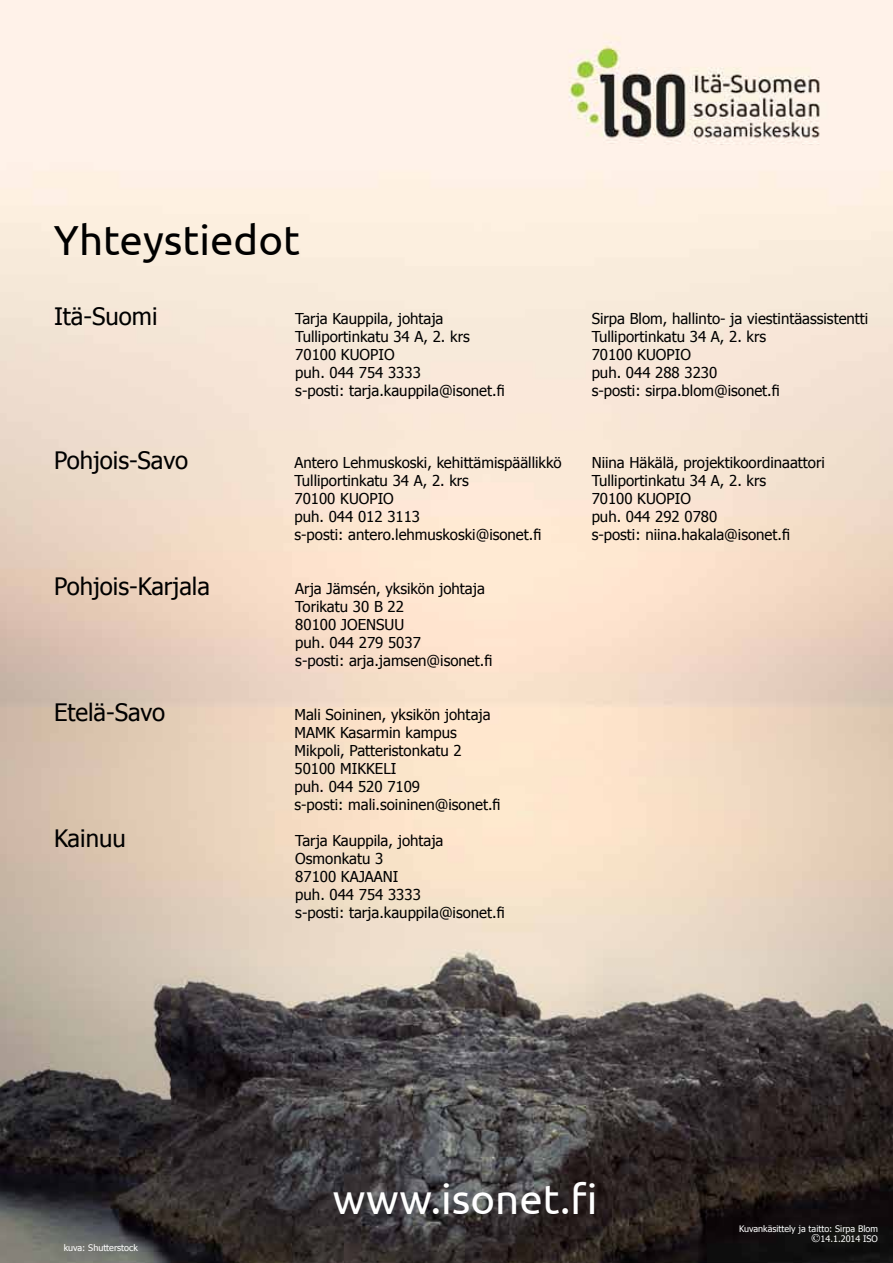
<style>
.page{position:relative;width:893px;height:1263px;background:#fff}
.page>*{position:absolute;margin:0;border:0;box-sizing:border-box;transform-origin:0 0}
.t1{font:42px "Ubuntu";color:#fff}
.t2{font:42px "Ubuntu";color:#000}
.t3{font:24px "Tahoma";color:#000}
.t4{font:15px/18px "Tahoma";color:#000}
.t5{font:9px/9.8px "Tahoma";color:#fff;text-align:right}
</style>
<div class="page">
<img style="left:0;top:0;width:893px;height:1263px">
<svg style="left:812px;top:1234px;width:8px;height:8px"></svg>
<h1 class="t2" style="left:54px;top:214px;width:248px">Yhteystiedot</h1>
<h2 class="t3" style="left:54px;top:300px;width:105px">Itä-Suomi</h2>
<p class="t4" style="left:295px;top:309px;width:211px">Tarja Kauppila, johtaja<br>Tulliportinkatu 34 A, 2. krs<br>70100 KUOPIO<br>puh. 044 754 3333<br>s-posti: tarja.kauppila@isonet.fi</p>
<p class="t4" style="left:592px;top:309px;width:278px">Sirpa Blom, hallinto- ja viestintäassistentti<br>Tulliportinkatu 34 A, 2. krs<br>70100 KUOPIO<br>puh. 044 288 3230<br>s-posti: sirpa.blom@isonet.fi</p>
<h2 class="t3" style="left:54px;top:444px;width:136px">Pohjois-Savo</h2>
<p class="t4" style="left:295px;top:453px;width:269px">Antero Lehmuskoski, kehittämispäällikkö<br>Tulliportinkatu 34 A, 2. krs<br>70100 KUOPIO<br>puh. 044 012 3113<br>s-posti: antero.lehmuskoski@isonet.fi</p>
<h2 class="t3" style="left:54px;top:570px;width:158px">Pohjois-Karjala</h2>
<p class="t4" style="left:295px;top:579px;width:199px">Arja Jämsén, yksikön johtaja<br>Torikatu 30 B 22<br>80100 JOENSUU<br>puh. 044 279 5037<br>s-posti: arja.jamsen@isonet.fi</p>
<h2 class="t3" style="left:54px;top:696px;width:113px">Etelä-Savo</h2>
<p class="t4" style="left:295px;top:705px;width:208px">Mali Soininen, yksikön johtaja<br>MAMK Kasarmin kampus<br>Mikpoli, Patteristonkatu 2<br>50100 MIKKELI<br>puh. 044 520 7109<br>s-posti: mali.soininen@isonet.fi</p>
<h2 class="t3" style="left:54px;top:822px;width:73px">Kainuu</h2>
<p class="t4" style="left:295px;top:831px;width:211px">Tarja Kauppila, johtaja<br>Osmonkatu 3<br>87100 KAJAANI<br>puh. 044 754 3333<br>s-posti: tarja.kauppila@isonet.fi</p>
<p class="t4" style="left:592px;top:453px;width:235px">Niina Häkälä, projektikoordinaattori<br>Tulliportinkatu 34 A, 2. krs<br>70100 KUOPIO<br>puh. 044 292 0780<br>s-posti: niina.hakala@isonet.fi</p>
<p class="t5" style="left:64px;top:1242px;width:76px">kuva: Shutterstock</p>
<h1 class="t1" style="left:333px;top:1173px;width:266px">www.isonet.fi</h1>
<p class="t5" style="left:739px;top:1224px;width:140px">Kuvankäsittely ja taitto: Sirpa Blom<br>14.1.2014 ISO</p>
</div>
